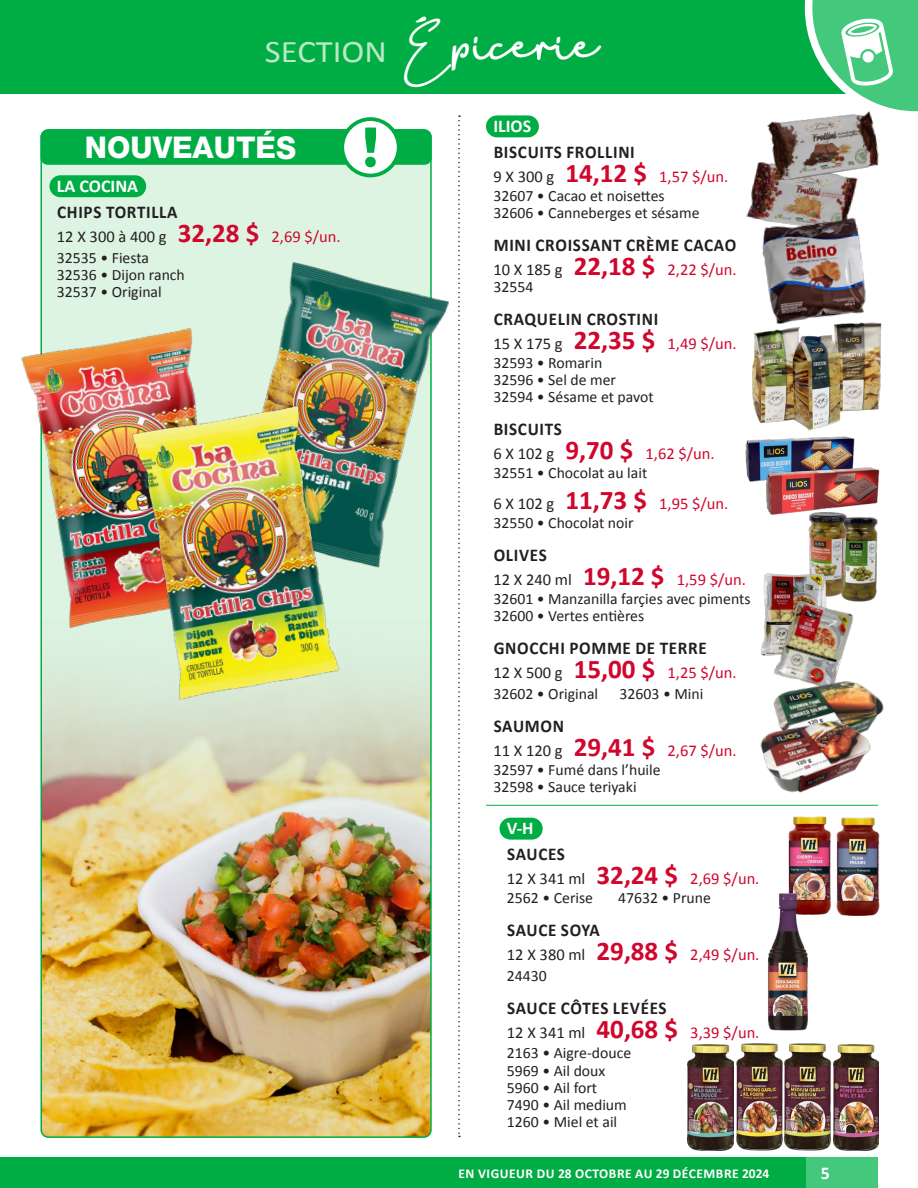
<style>
.page{position:relative;width:918px;height:1188px;background:#fff}
.page>*{position:absolute;margin:0;border:0;box-sizing:border-box;transform-origin:0 0}
.t1{font:31.5px "Calibri";color:#b9e9c5;scale:1.1 1}
.t2{font:800 30px "Helvetica Neue LT Pro";color:#fff}
.t3{font:700 18px "Calibri";letter-spacing:.04em;color:#231f20;scale:.95 1}
.t4{font:700 18px "Calibri";color:#fff}
.t5{font:16.5px "Calibri";color:#d0062d}
.t6{font:16.5px "Calibri";color:#231f20}
.t7{font:15.75px "Calibri";color:#231f20}
.t8{font:700 13.5px "Calibri";letter-spacing:.04em;color:#fff}
.s1{font-family:"The Bohemian Free";color:#fff}
.s2{font-family:"I Love Glitter";font-size:46.2px;color:#fff}
.s3{font-size:31.5px}
.s4{font-weight:700;font-size:27px;color:#d0062d}
.s5{color:#d0062d}
.s6{color:#231f20}
.s7{font-weight:700;font-size:27px}
</style>
<div class="page">
<div style="left:0;top:1158px;width:809px;height:30px;background:#00ad44"></div>
<div style="left:0;top:0;width:918px;height:93px;background:#00ad44"></div>
<div style="left:806px;top:1158px;width:72px;height:30px;background:#43c87c"></div>
<svg style="left:416px;top:16px;width:10px;height:6px"></svg>
<svg style="left:805px;top:0;width:113px;height:112px"></svg>
<div style="left:499px;top:818px;width:44px;height:22px;background:#00ad44;border-radius:11px"></div>
<img style="left:833px;top:1045px;width:46px;height:106px">
<img style="left:688px;top:1045px;width:46px;height:106px">
<img style="left:736px;top:1043px;width:95px;height:108px">
<img style="left:836px;top:817px;width:44px;height:99px">
<img style="left:788px;top:816px;width:43px;height:99px">
<div style="left:41px;top:130px;width:390px;height:1007px;background:#ddf4e2;border-radius:7px"></div>
<img style="left:43px;top:672px;width:386px;height:463px">
<div style="left:40px;top:130px;width:392px;height:35px;background:#00ad44;border-radius:7px"></div>
<div style="left:50px;top:175px;width:96px;height:22px;background:#00ad44;border-radius:11px"></div>
<img style="left:266px;top:248px;width:183px;height:336px">
<img style="left:21px;top:322px;width:174px;height:314px">
<div style="left:486px;top:115px;width:53px;height:22px;background:#00ad44;border-radius:11px"></div>
<svg style="left:458px;top:115px;width:2px;height:1022px"></svg>
<img style="left:746px;top:162px;width:111px;height:57px">
<img style="left:760px;top:103px;width:125px;height:83px">
<img style="left:852px;top:517px;width:26px;height:85px">
<img style="left:808px;top:517px;width:44px;height:79px">
<img style="left:745px;top:436px;width:110px;height:46px">
<img style="left:766px;top:465px;width:113px;height:52px">
<img style="left:122px;top:397px;width:230px;height:315px">
<hr style="left:486px;top:805px;width:392px;height:1px;background:#00ad44">
<img style="left:768px;top:891px;width:43px;height:140px">
<img style="left:758px;top:213px;width:108px;height:112px">
<img style="left:752px;top:326px;width:48px;height:97px">
<img style="left:830px;top:322px;width:52px;height:90px">
<img style="left:789px;top:331px;width:55px;height:100px">
<img style="left:761px;top:572px;width:69px;height:84px">
<img style="left:771px;top:596px;width:87px;height:77px">
<img style="left:773px;top:673px;width:111px;height:48px">
<img style="left:760px;top:714px;width:114px;height:79px">
<div style="left:342px;top:119px;width:57px;height:57px;background:#fff;border-radius:50%"></div>
<div style="left:340px;top:117px;width:61px;height:60px;border:4px solid #00ad44;border-radius:50%"></div>
<svg style="left:365px;top:128px;width:11px;height:39px"></svg>
<p class="t1" style="left:265px;top:32px;width:305px">SECTION <span class="s1">É</span><sup>pice</sup><span class="s2">r</span><sup>ie</sup></p>
<p class="t2" style="left:85px;top:130px;width:213px">NOUVEAUTÉ<span class="s3">S</span></p>
<p class="t4" style="left:57px;top:174px;width:83px">LA COCINA</p>
<p class="t3" style="left:57px;top:201px;width:128px">CHIPS TORTILLA</p>
<p class="t6" style="left:57px;top:226px;width:285px">12 X 300 à 400 g <span class="s4">32,28 $</span> <span class="s5">2,69 $/un.</span></p>
<p class="t7" style="left:57px;top:247px;width:94px">32535 • Fiesta</p>
<p class="t7" style="left:57px;top:265px;width:130px">32536 • Dijon ranch</p>
<p class="t7" style="left:57px;top:282px;width:106px">32537 • Original</p>
<p class="t4" style="left:493px;top:114px;width:39px">ILIOS</p>
<p class="t3" style="left:494px;top:141px;width:150px">BISCUITS FROLLINI</p>
<p class="t5" style="left:493px;top:166px;width:237px"><span class="s6">9 X 300 g</span> <span class="s7">14,12 $</span> 1,57 $/un.</p>
<p class="t7" style="left:493px;top:186px;width:173px">32607 • Cacao et noisettes</p>
<p class="t7" style="left:493px;top:203px;width:208px">32606 • Canneberges et sésame</p>
<p class="t3" style="left:494px;top:234px;width:257px">MINI CROISSANT CRÈME CACAO</p>
<p class="t5" style="left:493px;top:259px;width:245px"><span class="s6">10 X 185 g</span> <span class="s7">22,18 $</span> 2,22 $/un.</p>
<p class="t7" style="left:493px;top:277px;width:41px">32554</p>
<p class="t3" style="left:494px;top:307px;width:175px">CRAQUELIN CROSTINI</p>
<p class="t5" style="left:493px;top:333px;width:245px"><span class="s6">15 X 175 g</span> <span class="s7">22,35 $</span> 1,49 $/un.</p>
<p class="t7" style="left:493px;top:352px;width:110px">32593 • Romarin</p>
<p class="t7" style="left:493px;top:370px;width:124px">32596 • Sel de mer</p>
<p class="t7" style="left:493px;top:387px;width:162px">32594 • Sésame et pavot</p>
<p class="t3" style="left:494px;top:418px;width:73px">BISCUITS</p>
<p class="t5" style="left:493px;top:443px;width:223px"><span class="s6">6 X 102 g</span> <span class="s7">9,70 $</span> 1,62 $/un.</p>
<p class="t7" style="left:493px;top:463px;width:155px">32551 • Chocolat au lait</p>
<p class="t5" style="left:493px;top:493px;width:237px"><span class="s6">6 X 102 g</span> <span class="s7">11,73 $</span> 1,95 $/un.</p>
<p class="t7" style="left:493px;top:512px;width:142px">32550 • Chocolat noir</p>
<p class="t3" style="left:494px;top:543px;width:57px">OLIVES</p>
<p class="t5" style="left:493px;top:569px;width:254px"><span class="s6">12 X 240 ml</span> <span class="s7">19,12 $</span> 1,59 $/un.</p>
<p class="t7" style="left:493px;top:588px;width:259px">32601 • Manzanilla farçies avec piments</p>
<p class="t7" style="left:493px;top:606px;width:152px">32600 • Vertes entières</p>
<p class="t3" style="left:494px;top:636px;width:226px">GNOCCHI POMME DE TERRE</p>
<p class="t5" style="left:493px;top:662px;width:245px"><span class="s6">12 X 500 g</span> <span class="s7">15,00 $</span> 1,25 $/un.</p>
<p class="t7" style="left:493px;top:684px;width:106px">32602 • Original</p>
<p class="t7" style="left:620px;top:684px;width:85px">32603 • Mini</p>
<p class="t3" style="left:494px;top:714px;width:75px">SAUMON</p>
<p class="t5" style="left:493px;top:740px;width:245px"><span class="s6">11 X 120 g</span> <span class="s7">29,41 $</span> 2,67 $/un.</p>
<p class="t7" style="left:493px;top:760px;width:169px">32597 • Fumé dans l’huile</p>
<p class="t7" style="left:493px;top:777px;width:145px">32598 • Sauce teriyaki</p>
<p class="t4" style="left:507px;top:817px;width:28px">V-H</p>
<p class="t3" style="left:507px;top:843px;width:62px">SAUCES</p>
<p class="t5" style="left:507px;top:869px;width:254px"><span class="s6">12 X 341 ml</span> <span class="s7">32,24 $</span> 2,69 $/un.</p>
<p class="t7" style="left:507px;top:888px;width:88px">2562 • Cerise</p>
<p class="t7" style="left:618px;top:888px;width:94px">47632 • Prune</p>
<p class="t3" style="left:507px;top:919px;width:99px">SAUCE SOYA</p>
<p class="t5" style="left:507px;top:944px;width:254px"><span class="s6">12 X 380 ml</span> <span class="s7">29,88 $</span> 2,49 $/un.</p>
<p class="t7" style="left:507px;top:966px;width:41px">24430</p>
<p class="t3" style="left:507px;top:996px;width:169px">SAUCE CÔTES LEVÉES</p>
<p class="t5" style="left:507px;top:1022px;width:254px"><span class="s6">12 X 341 ml</span> <span class="s7">40,68 $</span> 3,39 $/un.</p>
<p class="t7" style="left:507px;top:1043px;width:126px">2163 • Aigre-douce</p>
<p class="t7" style="left:507px;top:1060px;width:100px">5969 • Ail doux</p>
<p class="t7" style="left:507px;top:1078px;width:92px">5960 • Ail fort</p>
<p class="t7" style="left:507px;top:1095px;width:121px">7490 • Ail medium</p>
<p class="t7" style="left:507px;top:1112px;width:112px">1260 • Miel et ail</p>
<p class="t8" style="left:459px;top:1165px;width:312px">EN VIGUEUR DU 28 OCTOBRE AU 29 DÉCEMBRE 2024</p>
<p class="t4" style="left:821px;top:1161px;width:11px">5</p>
</div>
